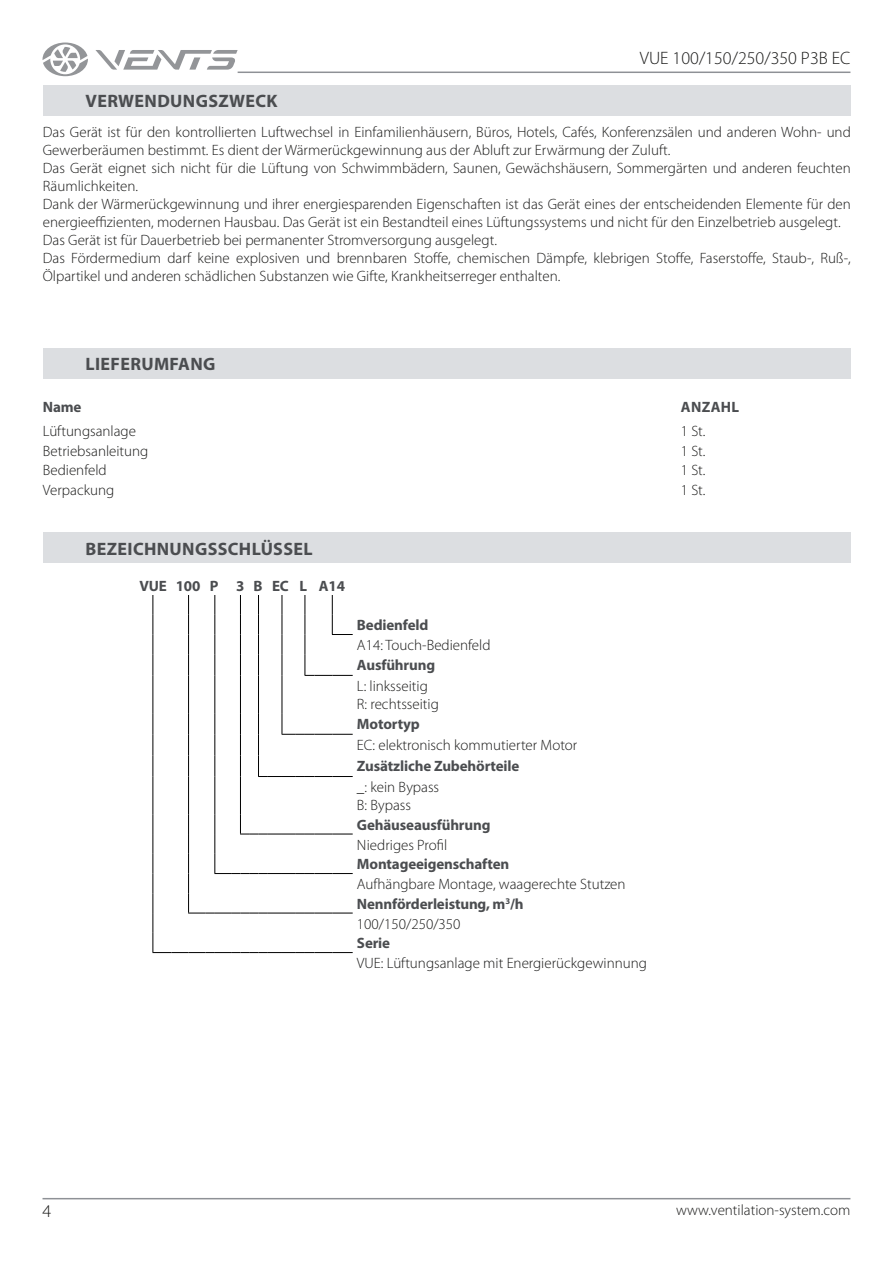
<style>
.page{position:relative;width:893px;height:1263px;background:#fff}
.page>*{position:absolute;margin:0;border:0;box-sizing:border-box;transform-origin:0 0}
.t1{font:700 18px "Myriad Pro";letter-spacing:.02em;color:#4b4d50}
.t2{font:300 18px "Myriad Pro";color:#1a1a19}
.t3{font:300 15px/18px "Myriad Pro";color:#1a1a19}
.t4{font:700 15px "Myriad Pro";letter-spacing:-.01em;color:#4b4d50}
.s1{font-weight:700;color:#4b4d50}
</style>
<div class="page">
<hr style="left:43px;top:1198px;width:807px;height:1px;background:#8e9196">
<hr style="left:238px;top:72px;width:612px;height:1px;background:#8e9196">
<svg style="left:95px;top:50px;width:143px;height:20px"></svg>
<svg style="left:43px;top:43px;width:45px;height:33px"></svg>
<div style="left:43px;top:348px;width:808px;height:31px;background:#dcdee1"></div>
<div style="left:43px;top:532px;width:808px;height:31px;background:#dcdee1"></div>
<svg style="left:214px;top:595px;width:1px;height:80px"></svg>
<hr style="left:214px;top:675px;width:1px;height:38px;background:#000">
<svg style="left:214px;top:713px;width:1px;height:63px"></svg>
<hr style="left:214px;top:776px;width:1px;height:38px;background:#000">
<svg style="left:153px;top:595px;width:1px;height:80px"></svg>
<hr style="left:153px;top:675px;width:1px;height:38px;background:#000">
<svg style="left:153px;top:713px;width:1px;height:63px"></svg>
<hr style="left:153px;top:776px;width:1px;height:38px;background:#000">
<svg style="left:188px;top:595px;width:1px;height:80px"></svg>
<hr style="left:188px;top:675px;width:1px;height:38px;background:#000">
<svg style="left:188px;top:713px;width:1px;height:63px"></svg>
<hr style="left:188px;top:776px;width:1px;height:38px;background:#000">
<svg style="left:240px;top:595px;width:1px;height:80px"></svg>
<hr style="left:240px;top:675px;width:1px;height:38px;background:#000">
<svg style="left:240px;top:713px;width:1px;height:63px"></svg>
<hr style="left:240px;top:776px;width:1px;height:38px;background:#000">
<svg style="left:153px;top:814px;width:200px;height:139px"></svg>
<svg style="left:305px;top:595px;width:48px;height:81px"></svg>
<svg style="left:258px;top:595px;width:1px;height:80px"></svg>
<hr style="left:258px;top:675px;width:1px;height:38px;background:#000">
<svg style="left:282px;top:595px;width:1px;height:80px"></svg>
<hr style="left:282px;top:675px;width:1px;height:38px;background:#000">
<svg style="left:258px;top:713px;width:95px;height:64px"></svg>
<div style="left:43px;top:85px;width:808px;height:31px;background:#dcdee1"></div>
<p class="t1" style="left:86px;top:89px;width:194px">VERWENDUNGSZWECK</p>
<p class="t2" style="left:640px;top:48px;width:212px">VUE 100/150/250/350 P3B EС</p>
<p class="t3" style="left:43px;top:124px;width:809px">Das Gerät ist für den kontrollierten Luftwechsel in Einfamilienhäusern, Büros, Hotels, Cafés, Konferenzsälen und anderen Wohn- und Gewerberäumen bestimmt. Es dient der Wärmerückgewinnung aus der Abluft zur Erwärmung der Zuluft.<br>Das Gerät eignet sich nicht für die Lüftung von Schwimmbädern, Saunen, Gewächshäusern, Sommergärten und anderen feuchten Räumlichkeiten.<br>Dank der Wärmerückgewinnung und ihrer energiesparenden Eigenschaften ist das Gerät eines der entscheidenden Elemente für den energieeffizienten, modernen Hausbau. Das Gerät ist ein Bestandteil eines Lüftungssystems und nicht für den Einzelbetrieb ausgelegt.<br>Das Gerät ist für Dauerbetrieb bei permanenter Stromversorgung ausgelegt.<br>Das Fördermedium darf keine explosiven und brennbaren Stoffe, chemischen Dämpfe, klebrigen Stoffe, Faserstoffe, Staub-, Ruß-, Ölpartikel und anderen schädlichen Substanzen wie Gifte, Krankheitserreger enthalten.</p>
<p class="t1" style="left:86px;top:352px;width:131px">LIEFERUMFANG</p>
<p class="t4" style="left:43px;top:397px;width:40px">Name</p>
<p class="t4" style="left:681px;top:397px;width:60px">ANZAHL</p>
<p class="t3" style="left:43px;top:422px;width:95px">Lüftungsanlage</p>
<p class="t3" style="left:681px;top:422px;width:26px">1 St.</p>
<p class="t3" style="left:43px;top:442px;width:107px">Betriebsanleitung</p>
<p class="t3" style="left:681px;top:442px;width:26px">1 St.</p>
<p class="t3" style="left:43px;top:462px;width:65px">Bedienfeld</p>
<p class="t3" style="left:681px;top:462px;width:26px">1 St.</p>
<p class="t3" style="left:43px;top:481px;width:73px">Verpackung</p>
<p class="t3" style="left:681px;top:481px;width:26px">1 St.</p>
<p class="t1" style="left:86px;top:537px;width:229px">BEZEICHNUNGSSCHLÜSSEL</p>
<p class="t4" style="left:139px;top:576px;width:207px">VUE 100 P 3 B EC L А14</p>
<p class="t4" style="left:357px;top:615px;width:73px">Bedienfeld</p>
<p class="t3" style="left:357px;top:636px;width:135px">A14: Touch-Bedienfeld</p>
<p class="t4" style="left:357px;top:655px;width:80px">Ausführung</p>
<p class="t3" style="left:357px;top:677px;width:83px">L: linksseitig<br>R: rechtsseitig</p>
<p class="t4" style="left:357px;top:714px;width:64px">Motortyp</p>
<p class="t3" style="left:357px;top:736px;width:222px">EC: elektronisch kommutierter Motor</p>
<p class="t4" style="left:357px;top:756px;width:164px">Zusätzliche Zubehörteile</p>
<p class="t3" style="left:357px;top:778px;width:84px">_: kein Bypass<br>B: Bypass</p>
<p class="t4" style="left:357px;top:815px;width:135px">Gehäuseausführung</p>
<p class="t3" style="left:357px;top:836px;width:92px">N iedriges Profil</p>
<p class="t4" style="left:357px;top:854px;width:154px">Montageeigenschaften</p>
<p class="t3" style="left:357px;top:874px;width:270px;line-height:19.8px">Aufhängbare Montage, waagerechte Stutzen<br><span class="s1">Nennförderleistung, m</span><sup>3</sup><span class="s1">/h<br></span>100/150/250/350</p>
<p class="t4" style="left:357px;top:933px;width:35px">Serie</p>
<p class="t3" style="left:357px;top:954px;width:292px">VUE: Lüftungsanlage mit Energierückgewinnung</p>
<p class="t2" style="left:43px;top:1201px;width:10px">4</p>
<p class="t3" style="left:676px;top:1201px;width:176px">www.ventilation-system.com</p>
</div>
